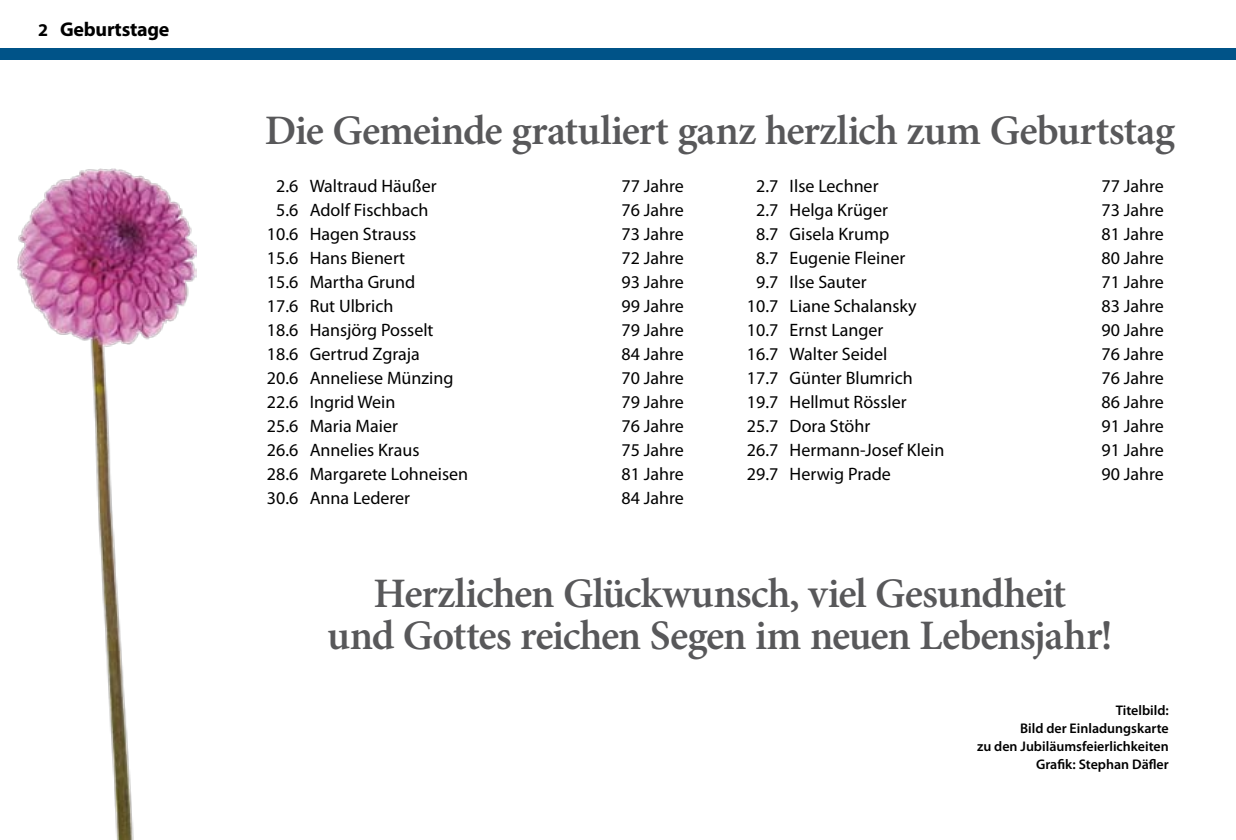
<style>
.page{position:relative;width:1236px;height:840px;background:#fff}
.page>*{position:absolute;margin:0;border:0;box-sizing:border-box;transform-origin:0 0}
.t1{font:600 42px/42px "Minion Pro";letter-spacing:-.025em;color:#58585a;text-align:center}
.t2{font:700 20px "Myriad Pro";letter-spacing:-.01em;color:#000}
.t3{font:18px "Myriad Pro";color:#000}
.t4{font:600 14px/18px "Myriad Pro";color:#000;text-align:right}
.s1{font-size:18px}
</style>
<div class="page">
<div style="left:0;top:48px;width:1236px;height:12px;background:#005388"></div>
<img style="left:18px;top:168px;width:178px;height:672px">
<p class="t2" style="left:38px;top:16px;width:133px"><span class="s1">2</span> Geburtstage</p>
<h1 class="t1" style="left:265px;top:109px;width:912px">Die Gemeinde gratuliert ganz herzlich zum Geburtstag</h1>
<p class="t3" style="left:276px;top:175px;width:162px">2.6 Waltraud Häußer</p>
<p class="t3" style="left:622px;top:175px;width:64px">77 Jahre</p>
<p class="t3" style="left:276px;top:199px;width:154px">5.6 Adolf Fischbach</p>
<p class="t3" style="left:622px;top:199px;width:64px">76 Jahre</p>
<p class="t3" style="left:267px;top:223px;width:151px">10.6 Hagen Strauss</p>
<p class="t3" style="left:622px;top:223px;width:64px">73 Jahre</p>
<p class="t3" style="left:267px;top:247px;width:140px">15.6 Hans Bienert</p>
<p class="t3" style="left:622px;top:247px;width:64px">72 Jahre</p>
<p class="t3" style="left:267px;top:271px;width:150px">15.6 Martha Grund</p>
<p class="t3" style="left:622px;top:271px;width:64px">93 Jahre</p>
<p class="t3" style="left:267px;top:295px;width:128px">17.6 Rut Ulbrich</p>
<p class="t3" style="left:622px;top:295px;width:64px">99 Jahre</p>
<p class="t3" style="left:267px;top:319px;width:168px">18.6 Hansjörg Posselt</p>
<p class="t3" style="left:622px;top:319px;width:64px">79 Jahre</p>
<p class="t3" style="left:267px;top:343px;width:154px">18.6 Gertrud Zgraja</p>
<p class="t3" style="left:622px;top:343px;width:64px">84 Jahre</p>
<p class="t3" style="left:267px;top:367px;width:188px">20.6 Anneliese Münzing</p>
<p class="t3" style="left:622px;top:367px;width:64px">70 Jahre</p>
<p class="t3" style="left:267px;top:391px;width:130px">22.6 Ingrid Wein</p>
<p class="t3" style="left:622px;top:391px;width:64px">79 Jahre</p>
<p class="t3" style="left:267px;top:415px;width:133px">25.6 Maria Maier</p>
<p class="t3" style="left:622px;top:415px;width:64px">76 Jahre</p>
<p class="t3" style="left:267px;top:439px;width:154px">26.6 Annelies Kraus</p>
<p class="t3" style="left:622px;top:439px;width:64px">75 Jahre</p>
<p class="t3" style="left:267px;top:463px;width:203px">28.6 Margarete Lohneisen</p>
<p class="t3" style="left:622px;top:463px;width:64px">81 Jahre</p>
<p class="t3" style="left:267px;top:487px;width:145px">30.6 Anna Lederer</p>
<p class="t3" style="left:622px;top:487px;width:64px">84 Jahre</p>
<p class="t3" style="left:756px;top:175px;width:124px">2.7 Ilse Lechner</p>
<p class="t3" style="left:1102px;top:175px;width:64px">77 Jahre</p>
<p class="t3" style="left:756px;top:199px;width:133px">2.7 Helga Krüger</p>
<p class="t3" style="left:1102px;top:199px;width:64px">73 Jahre</p>
<p class="t3" style="left:756px;top:223px;width:135px">8.7 Gisela Krump</p>
<p class="t3" style="left:1102px;top:223px;width:64px">81 Jahre</p>
<p class="t3" style="left:756px;top:247px;width:151px">8.7 Eugenie Fleiner</p>
<p class="t3" style="left:1102px;top:247px;width:64px">80 Jahre</p>
<p class="t3" style="left:756px;top:271px;width:112px">9.7 Ilse Sauter</p>
<p class="t3" style="left:1102px;top:271px;width:64px">71 Jahre</p>
<p class="t3" style="left:747px;top:295px;width:171px">10.7 Liane Schalansky</p>
<p class="t3" style="left:1102px;top:295px;width:64px">83 Jahre</p>
<p class="t3" style="left:747px;top:319px;width:138px">10.7 Ernst Langer</p>
<p class="t3" style="left:1102px;top:319px;width:64px">90 Jahre</p>
<p class="t3" style="left:747px;top:343px;width:142px">16.7 Walter Seidel</p>
<p class="t3" style="left:1102px;top:343px;width:64px">76 Jahre</p>
<p class="t3" style="left:747px;top:367px;width:167px">17.7 Günter Blumrich</p>
<p class="t3" style="left:1102px;top:367px;width:64px">76 Jahre</p>
<p class="t3" style="left:747px;top:391px;width:161px">19.7 Hellmut Rössler</p>
<p class="t3" style="left:1102px;top:391px;width:64px">86 Jahre</p>
<p class="t3" style="left:747px;top:415px;width:125px">25.7 Dora Stöhr</p>
<p class="t3" style="left:1102px;top:415px;width:64px">91 Jahre</p>
<p class="t3" style="left:747px;top:439px;width:199px">26.7 Hermann-Josef Klein</p>
<p class="t3" style="left:1102px;top:439px;width:64px">91 Jahre</p>
<p class="t3" style="left:747px;top:463px;width:146px">29.7 Herwig Prade</p>
<p class="t3" style="left:1102px;top:463px;width:64px">90 Jahre</p>
<h1 class="t1" style="left:327px;top:572px;width:787px">Herzlichen Glückwunsch, viel Gesundheit<br>und Gottes reichen Segen im neuen Lebensjahr!</h1>
<p class="t4" style="left:977px;top:700px;width:193px">Titelbild:<br>Bild der Einladungskarte<br>zu den Jubiläumsfeierlichkeiten<br>Grafik: Stephan Däfler</p>
</div>
